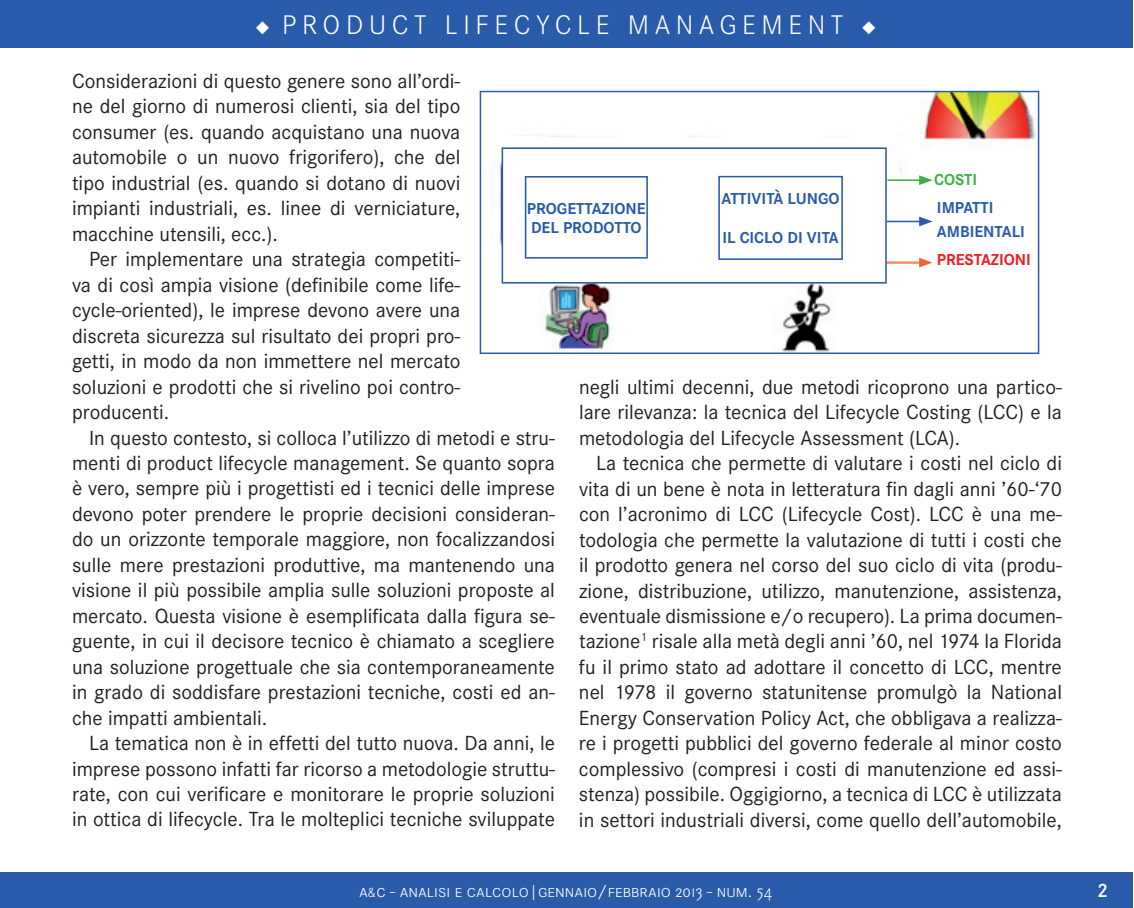
<style>
.page{position:relative;width:1134px;height:908px;background:#fff}
.page>*{position:absolute;margin:0;border:0;box-sizing:border-box;transform-origin:0 0}
.t1{font:300 28px "Corporate SSC";letter-spacing:.2em;color:#fff}
.t2{font:21.2px/25.4px "Corporate S";color:#231f20;text-align:justify}
.t3{font:600 20px "Corporate S";color:#fff}
.t4{font:300 18px "Corporate SSC";color:#fff}
.t5{font:700 16.4px/24.2px "Corporate S";color:#295baa}
.t6{font:700 16.4px "Corporate S";color:#ee1d23}
.t7{font:700 16.4px "Corporate S";color:#40ae49}
.s1{font-size:14px}
</style>
<div class="page">
<div style="left:0;top:872px;width:1133px;height:35px;background:#295baa"></div>
<div style="left:0;top:0;width:1133px;height:48px;background:#295baa"></div>
<img style="left:500px;top:93px;width:536px;height:259px">
<div style="left:480px;top:91px;width:559px;height:263px;border:1px solid #295baa"></div>
<hr style="left:833px;top:220px;width:89px;height:2px;background:#295baa">
<svg style="left:919px;top:216px;width:13px;height:10px"></svg>
<hr style="left:833px;top:261px;width:89px;height:1px;background:#f26430">
<hr style="left:833px;top:263px;width:89px;height:1px;background:#f26430">
<svg style="left:919px;top:257px;width:13px;height:10px"></svg>
<div style="left:502px;top:147px;width:385px;height:136px;background:#fff;border:2px solid #295baa"></div>
<div style="left:718px;top:176px;width:125px;height:84px;border:2px solid #295baa"></div>
<div style="left:525px;top:176px;width:123px;height:82px;border:2px solid #295baa"></div>
<hr style="left:887px;top:179px;width:35px;height:2px;background:#40ae49">
<svg style="left:919px;top:175px;width:13px;height:10px"></svg>
<h1 class="t1" style="left:256px;top:9px;width:622px">◆ PRODUCT LIFECYCLE MANAGEMENT ◆</h1>
<p class="t2" style="left:72px;top:68px;width:390px">Considerazioni di questo genere sono all’ordi&shy;ne del giorno di numerosi clienti, sia del tipo consumer (es. quando acquistano una nuova automobile o un nuovo frigorifero), che del tipo industrial (es. quando si dotano di nuovi impianti industriali, es. linee di verniciature, macchine utensili, ecc.).</p>
<p class="t2" style="left:72px;top:246px;width:390px;text-indent:17px">Per implementare una strategia competiti&shy;va di così ampia visione (definibile come life&shy;cycle-oriented), le imprese devono avere una discreta sicurezza sul risultato dei propri pro&shy;getti, in modo da non immettere nel mercato soluzioni e prodotti che si rivelino poi contro&shy;producenti.</p>
<p class="t2" style="left:72px;top:424px;width:484px;text-indent:17px">In questo contesto, si colloca l’utilizzo di metodi e stru&shy;menti di product lifecycle management. Se quanto sopra è vero, sempre più i progettisti ed i tecnici delle imprese devono poter prendere le proprie decisioni consideran&shy;do un orizzonte temporale maggiore, non focalizzandosi sulle mere prestazioni produttive, ma mantenendo una visione il più possibile amplia sulle soluzioni proposte al mercato. Questa visione è esemplificata dalla figura se&shy;guente, in cui il decisore tecnico è chiamato a scegliere una soluzione progettuale che sia contemporaneamente in grado di soddisfare prestazioni tecniche, costi ed an&shy;che impatti ambientali.</p>
<p class="t2" style="left:72px;top:730px;width:484px;text-indent:17px">La tematica non è in effetti del tutto nuova. Da anni, le imprese possono infatti far ricorso a metodologie struttu&shy;rate, con cui verificare e monitorare le proprie soluzioni in ottica di lifecycle. Tra le molteplici tecniche sviluppate</p>
<p class="t7" style="left:934px;top:170px;width:45px">COSTI</p>
<p class="t5" style="left:937px;top:195px;width:89px">I MPATTI<br>AMBIENTALI</p>
<p class="t6" style="left:937px;top:250px;width:96px">PRESTAZIONI</p>
<p class="t5" style="left:721px;top:187px;width:120px">ATTIVITÀ LUNGO</p>
<p class="t5" style="left:722px;top:226px;width:118px">IL CICLO DI VITA</p>
<p class="t5" style="left:527px;top:199px;width:120px;line-height:18.6px">PROGETTAZIONE<br>DEL PRODOTTO</p>
<p class="t2" style="left:579px;top:374px;width:484px">negli ultimi decenni, due metodi ricoprono una partico&shy;lare rilevanza: la tecnica del Lifecycle Costing (LCC) e la metodologia del Lifecycle Assessment (LCA).</p>
<p class="t2" style="left:579px;top:450px;width:485px;text-indent:17px">La tecnica che permette di valutare i costi nel ciclo di vita di un bene è nota in letteratura fin dagli anni ’60-‘70 con l’acronimo di LCC (Lifecycle Cost). LCC è una me&shy;todologia che permette la valutazione di tutti i costi che il prodotto genera nel corso del suo ciclo di vita (produ&shy;zione, distribuzione, utilizzo, manutenzione, assistenza, eventuale dismissione e/o recupero). La prima documen&shy;tazione<sup>1</sup> risale alla metà degli anni ’60, nel 1974 la Florida fu il primo stato ad adottare il concetto di LCC, mentre nel 1978 il governo statunitense promulgò la National Energy Conservation Policy Act, che obbligava a realizza&shy;re i progetti pubblici del governo federale al minor costo complessivo (compresi i costi di manutenzione ed assi&shy;stenza) possibile. Oggigiorno, a tecnica di LCC è utilizzata in settori industriali diversi, come quello dell’automobile,</p>
<p class="t4" style="left:359px;top:880px;width:415px">a<span class="s1">&amp;</span>c - analisi e calcolo|gennaio/febbraio 2013 - num. 54</p>
<p class="t3" style="left:1097px;top:878px;width:13px">2</p>
</div>
